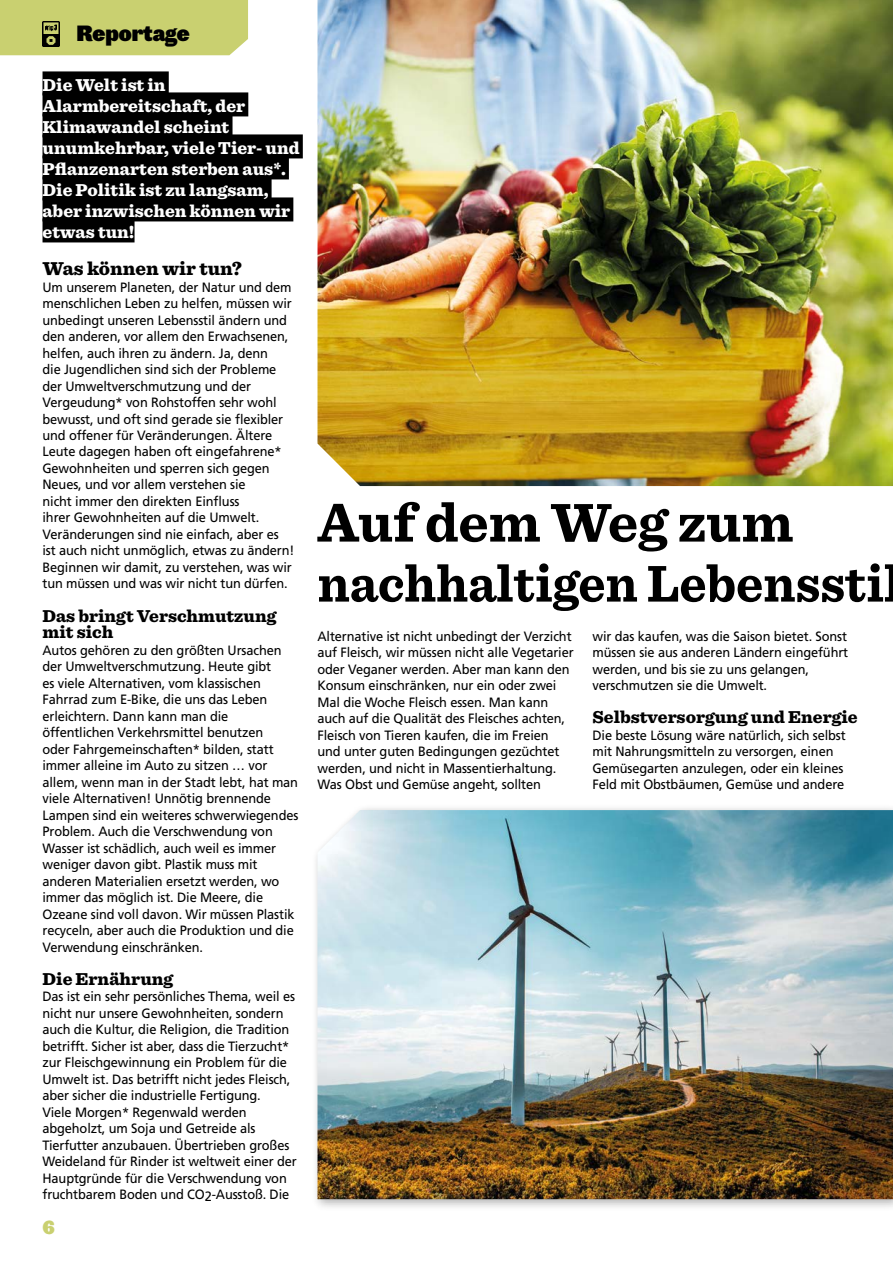
<style>
.page{position:relative;width:893px;height:1263px;background:#fff}
.page>*{position:absolute;margin:0;border:0;box-sizing:border-box;transform-origin:0 0}
.t1{font:700 57px "Sentinel";color:#000}
.t2{font:700 54px "Sentinel";color:#000;scale:.95 1}
.t3{font:21px "Leviathan HTF Black";color:#000;scale:.9 1}
.t4{font:900 19.5px "Sentinel";color:#000}
.t5{font:900 18px/21px "Sentinel";color:#fff}
.t6{font:900 18px/16.5px "Sentinel";color:#000}
.t7{font:18px "Leviathan HTF Black";color:#c9d070;scale:.9 1}
.t8{font:13.5px/16.5px "Frutiger";letter-spacing:-.01em;color:#000;scale:.95 1}
</style>
<div class="page">
<img style="left:317px;top:0;width:576px;height:486px">
<div style="left:43px;top:71px;width:126px;height:24px;background:#000"></div>
<div style="left:43px;top:92px;width:205px;height:24px;background:#000"></div>
<div style="left:43px;top:113px;width:190px;height:24px;background:#000"></div>
<div style="left:43px;top:134px;width:260px;height:24px;background:#000"></div>
<div style="left:43px;top:155px;width:246px;height:24px;background:#000"></div>
<div style="left:43px;top:176px;width:229px;height:24px;background:#000"></div>
<div style="left:43px;top:197px;width:250px;height:24px;background:#000"></div>
<div style="left:43px;top:218px;width:92px;height:24px;background:#000"></div>
<div style="left:312px;top:804px;width:581px;height:407px;background:#000;opacity:.3"></div>
<img style="left:317px;top:810px;width:576px;height:389px">
<div style="left:0;top:0;width:248px;height:55px;background:#c9d070"></div>
<img style="left:43px;top:21px;width:17px;height:26px">
<h3 class="t3" style="left:76px;top:20px;width:128px">Reportage</h3>
<h3 class="t5" style="left:43px;top:74px;width:259px">Die Welt ist in<br>Alarmbereitschaft, der<br>Klimawandel scheint unumkehrbar, viele Tier- und<br>Pflanzenarten sterben aus*.<br>Die Politik ist zu langsam, aber inzwischen können wir etwas tun!</h3>
<h3 class="t4" style="left:43px;top:253px;width:201px">Was können wir tun?</h3>
<p class="t8" style="left:43px;top:278px;width:267px">Um unserem Planeten, der Natur und dem menschlichen Leben zu helfen, müssen wir unbedingt unseren Lebensstil ändern und den anderen, vor allem den Erwachsenen, helfen, auch ihren zu ändern. Ja, denn<br>die Jugendlichen sind sich der Probleme der Umweltverschmutzung und der Vergeudung* von Rohstoffen sehr wohl bewusst, und oft sind gerade sie flexibler und offener für Veränderungen. Ältere Leute dagegen haben oft eingefahrene* Gewohnheiten und sperren sich gegen Neues, und vor allem verstehen sie<br>nicht immer den direkten Einfluss<br>ihrer Gewohnheiten auf die Umwelt.<br>Veränderungen sind nie einfach, aber es ist auch nicht unmöglich, etwas zu ändern!<br>Beginnen wir damit, zu verstehen, was wir tun müssen und was wir nicht tun dürfen.</p>
<h3 class="t6" style="left:43px;top:606px;width:235px">Das bringt Verschmutzung mit sich</h3>
<p class="t8" style="left:43px;top:641px;width:271px">Autos gehören zu den größten Ursachen der Umweltverschmutzung. Heute gibt<br>es viele Alternativen, vom klassischen Fahrrad zum E-Bike, die uns das Leben erleichtern. Dann kann man die öffentlichen Verkehrsmittel benutzen<br>oder Fahrgemeinschaften* bilden, statt immer alleine im Auto zu sitzen … vor allem, wenn man in der Stadt lebt, hat man viele Alternativen! Unnötig brennende Lampen sind ein weiteres schwerwiegendes Problem. Auch die Verschwendung von Wasser ist schädlich, auch weil es immer weniger davon gibt. Plastik muss mit anderen Materialien ersetzt werden, wo immer das möglich ist. Die Meere, die Ozeane sind voll davon. Wir müssen Plastik recyceln, aber auch die Produktion und die Verwendung einschränken.</p>
<h3 class="t6" style="left:43px;top:969px;width:132px">Die Ernährung</h3>
<p class="t8" style="left:43px;top:988px;width:269px">Das ist ein sehr persönliches Thema, weil es nicht nur unsere Gewohnheiten, sondern auch die Kultur, die Religion, die Tradition betrifft. Sicher ist aber, dass die Tierzucht* zur Fleischgewinnung ein Problem für die Umwelt ist. Das betrifft nicht jedes Fleisch, aber sicher die industrielle Fertigung.<br>Viele Morgen* Regenwald werden abgeholzt, um Soja und Getreide als Tierfutter anzubauen. Übertrieben großes Weideland für Rinder ist weltweit einer der Hauptgründe für die Verschwendung von fruchtbarem Boden und CO2-Ausstoß. Die</p>
<h3 class="t7" style="left:43px;top:1215px;width:15px">6</h3>
<h1 class="t1" style="left:317px;top:478px;width:478px">Auf dem Weg zum</h1>
<h2 class="t2" style="left:317px;top:541px;width:616px">nachhaltigen Lebensstil</h2>
<p class="t8" style="left:317px;top:627px;width:271px">Alternative ist nicht unbedingt der Verzicht auf Fleisch, wir müssen nicht alle Vegetarier oder Veganer werden. Aber man kann den Konsum einschränken, nur ein oder zwei Mal die Woche Fleisch essen. Man kann auch auf die Qualität des Fleisches achten, Fleisch von Tieren kaufen, die im Freien und unter guten Bedingungen gezüchtet werden, und nicht in Massentierhaltung.<br>Was Obst und Gemüse angeht, sollten</p>
<p class="t8" style="left:592px;top:627px;width:271px">wir das kaufen, was die Saison bietet. Sonst müssen sie aus anderen Ländern eingeführt werden, und bis sie zu uns gelangen, verschmutzen sie die Umwelt.</p>
<h3 class="t6" style="left:592px;top:708px;width:267px">Selbstversorgung und Energie</h3>
<p class="t8" style="left:592px;top:726px;width:268px">Die beste Lösung wäre natürlich, sich selbst mit Nahrungsmitteln zu versorgen, einen Gemüsegarten anzulegen, oder ein kleines Feld mit Obstbäumen, Gemüse und andere</p>
</div>
